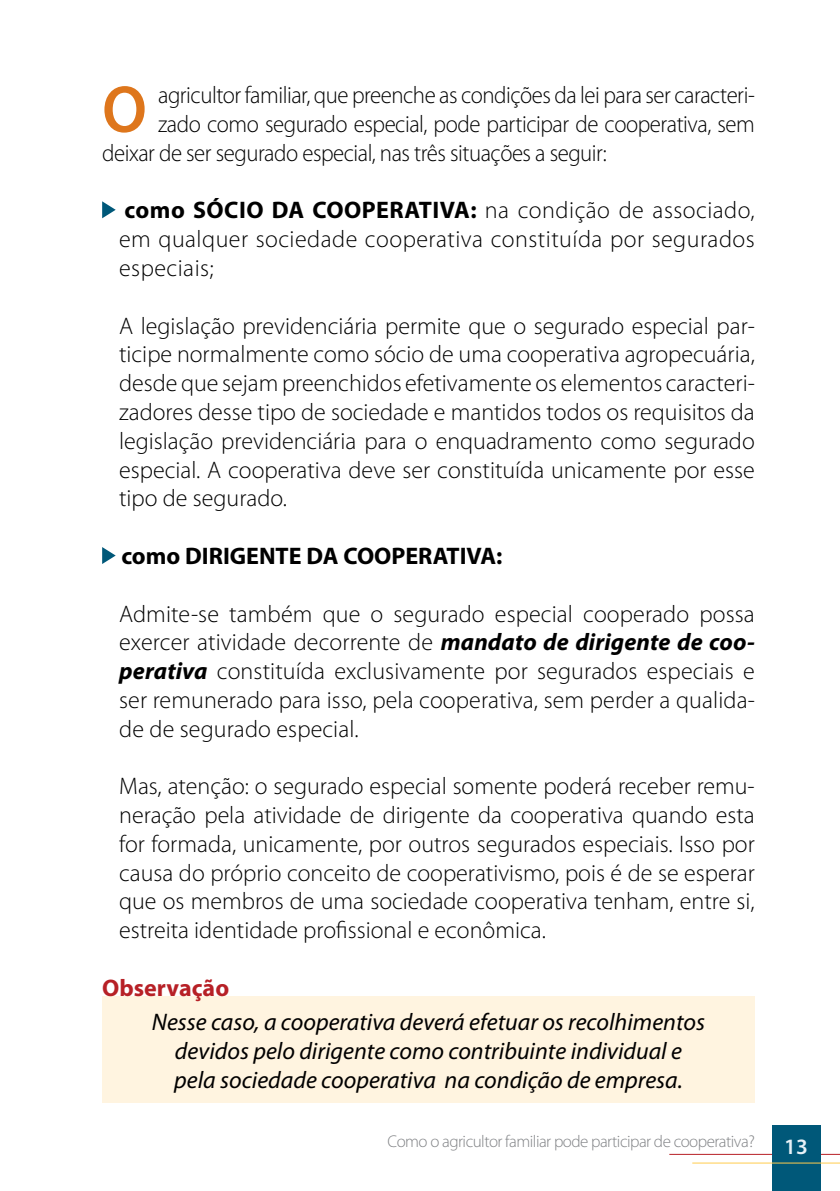
<style>
.page{position:relative;width:840px;height:1191px;background:#fff}
.page>*{position:absolute;margin:0;border:0;box-sizing:border-box;transform-origin:0 0}
.t1{font:600 66.8px "Myriad Pro";color:#de761c;scale:.95 1}
.t2{font:300 24px/28.8px "Myriad Pro";color:#000;text-align:justify}
.t3{font:300 24px "Myriad Pro";letter-spacing:-.02em;color:#000;scale:.95 1}
.t4{font:italic 24px/28.8px "Myriad Pro";color:#000;text-align:center}
.t5{font:700 24px "Myriad Pro";color:#000}
.t6{font:700 24px "Myriad Pro";color:#b72026}
.t7{font:600 22px "Myriad Pro";color:#e7f1f7}
.t8{font:300 17px "Myriad Pro";letter-spacing:-.03em;color:#808285}
.s1{font-weight:700}
.s2{font-weight:700;font-style:italic}
</style>
<div class="page">
<hr style="left:669px;top:1154px;width:170px;height:1px;background:#b72026">
<div style="left:771px;top:1125px;width:48px;height:66px;background:#005879"></div>
<hr style="left:692px;top:1162px;width:147px;height:1px;background:#ffcc4e">
<div style="left:102px;top:996px;width:652px;height:107px;background:#fff4e0"></div>
<svg style="left:102px;top:201px;width:14px;height:17px"></svg>
<svg style="left:102px;top:547px;width:14px;height:17px"></svg>
<h1 class="t1" style="left:102px;top:67px;width:48px">O</h1>
<p class="t3" style="left:158px;top:81px;width:627px">agricultor familiar, que preenche as condições da lei para ser caracteri-</p>
<p class="t3" style="left:158px;top:109px;width:629px">zado como segurado especial, pode participar de cooperativa, sem</p>
<p class="t3" style="left:102px;top:138px;width:532px">deixar de ser segurado especial, nas três situações a seguir:</p>
<p class="t2" style="left:119px;top:196px;width:636px"><span class="s1">como SÓCIO DA COOPERATIVA:</span> na condição de associado, em qualquer sociedade cooperativa constituída por segurados especiais;</p>
<p class="t2" style="left:119px;top:311px;width:637px">A legislação previdenciária permite que o segurado especial par&shy;ticipe normalmente como sócio de uma cooperativa agropecuária, desde que sejam preenchidos efetivamente os elementos caracteri&shy;zadores desse tipo de sociedade e mantidos todos os requisitos da legislação previdenciária para o enquadramento como segurado especial. A cooperativa deve ser constituída unicamente por esse tipo de segurado.</p>
<p class="t5" style="left:121px;top:540px;width:382px">como DIRIGENTE DA COOPERATIVA:</p>
<p class="t2" style="left:119px;top:599px;width:637px">Admite-se também que o segurado especial cooperado possa exercer atividade decorrente de <span class="s2">mandato de dirigente de coo&shy;perativa</span> constituída exclusivamente por segurados especiais e ser remunerado para isso, pela cooperativa, sem perder a qualida&shy;de de segurado especial.</p>
<p class="t2" style="left:119px;top:771px;width:636px">Mas, atenção: o segurado especial somente poderá receber remu&shy;neração pela atividade de dirigente da cooperativa quando esta for formada, unicamente, por outros segurados especiais. Isso por causa do próprio conceito de cooperativismo, pois é de se esperar que os membros de uma sociedade cooperativa tenham, entre si, estreita identidade profissional e econômica.</p>
<p class="t6" style="left:102px;top:972px;width:128px">Observação</p>
<p class="t4" style="left:152px;top:1007px;width:554px">Nesse caso, a cooperativa deverá efetuar os recolhimentos devidos pelo dirigente como contribuinte individual e pela sociedade cooperativa na condição de empresa.</p>
<p class="t8" style="left:387px;top:1131px;width:368px">Como o agricultor familiar pode participar de cooperativa?</p>
<p class="t7" style="left:783px;top:1132px;width:25px">13</p>
</div>
